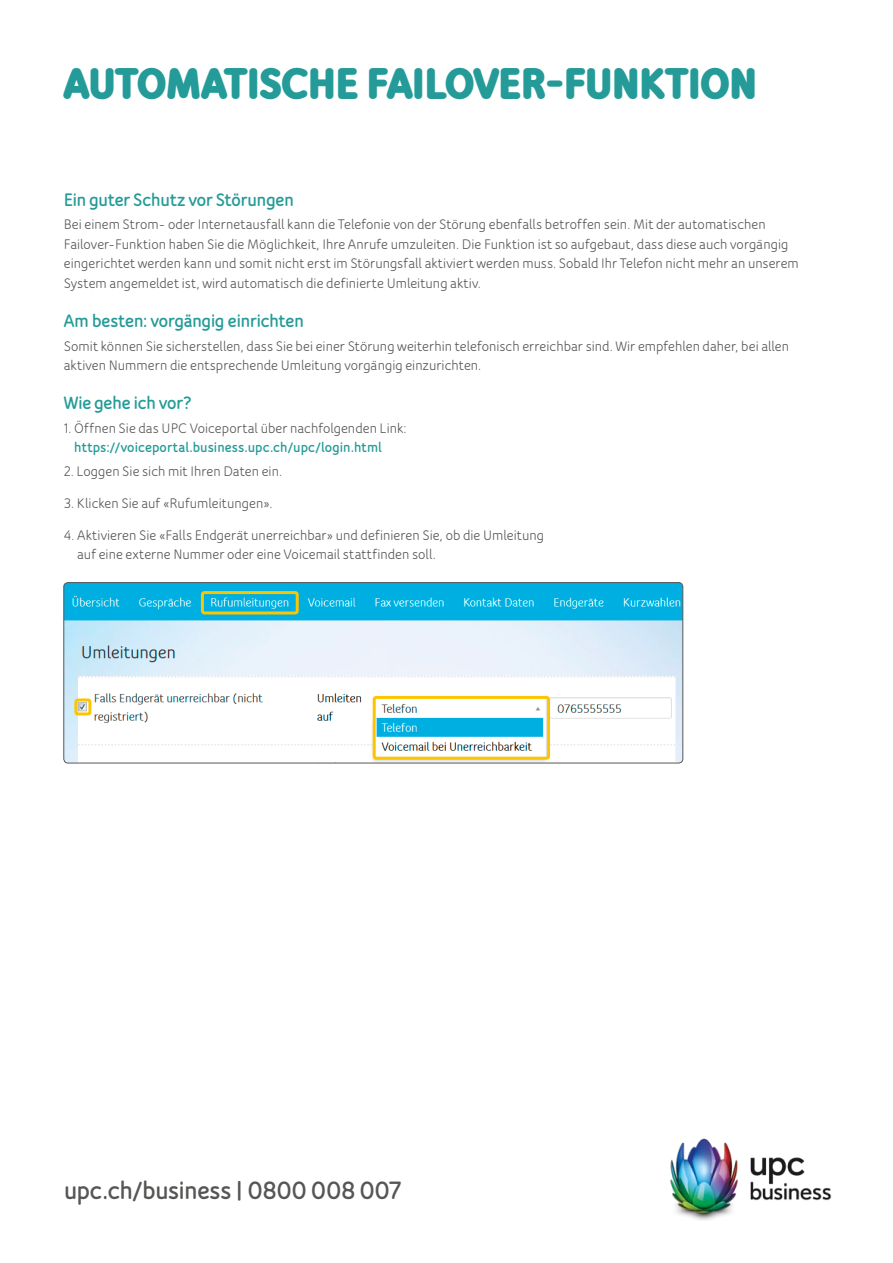
<style>
.page{position:relative;width:893px;height:1263px;background:#fff}
.page>*{position:absolute;margin:0;border:0;box-sizing:border-box;transform-origin:0 0}
.Titel_Sheets{font:900 48px "Bloom Speak Title";letter-spacing:-.005em;color:#249b98}
.t1{font:800 27px "Bloom Speak Title";letter-spacing:-.005em;color:#565655}
.Zwischentitel_13pt_h{font:800 19.5px "Bloom Speak Title";letter-spacing:-.005em;color:#249b98}
.Fliess{font:800 19.5px "Bloom Speak Title";letter-spacing:-.005em;color:#249b98}
.Fliess-2{font:500 15px/19.5px "Bloom Speak Body";color:#565655}
.s1{font-weight:800;color:#249b98}
</style>
<div class="page">
<img style="left:670px;top:1138px;width:162px;height:82px">
<img style="left:64px;top:583px;width:619px;height:180px">
<div style="left:64px;top:582px;width:619px;height:181px;border:1px solid #565655;border-radius:4px"></div>
<div style="left:373px;top:696px;width:177px;height:64px;border:3px solid #fdc500;border-radius:2px"></div>
<div style="left:201px;top:591px;width:98px;height:23px;border:3px solid #fdc500;border-radius:2px"></div>
<div style="left:74px;top:698px;width:17px;height:17px;border:3px solid #fdc500;border-radius:2px"></div>
<p class="Titel_Sheets" style="left:64px;top:56px;width:695px">AUTOMATISCHE FAILOVER-FUNKTION</p>
<p class="Zwischentitel_13pt_h" style="left:64px;top:188px;width:232px">Ein guter Schutz vor Störungen</p>
<p class="Fliess-2" style="left:64px;top:215px;width:737px">Bei einem Strom- oder Internetausfall kann die Telefonie von der Störung ebenfalls betroffen sein. Mit der automatischen Failover-Funktion haben Sie die Möglichkeit, Ihre Anrufe umzuleiten. Die Funktion ist so aufgebaut, dass diese auch vorgängig eingerichtet werden kann und somit nicht erst im Störungsfall aktiviert werden muss. Sobald Ihr Telefon nicht mehr an unserem System angemeldet ist, wird automatisch die definierte Umleitung aktiv.</p>
<p class="Fliess" style="left:64px;top:309px;width:242px">Am besten: vorgängig einrichten</p>
<p class="Fliess-2" style="left:64px;top:336px;width:727px">Somit können Sie sicherstellen, dass Sie bei einer Störung weiterhin telefonisch erreichbar sind. Wir empfehlen daher, bei allen aktiven Nummern die entsprechende Umleitung vorgängig einzurichten.</p>
<p class="Zwischentitel_13pt_h" style="left:64px;top:391px;width:130px">Wie gehe ich vor?</p>
<p class="Fliess-2" style="left:74px;top:418px;width:334px;text-indent:-10px">1. Öffnen Sie das UPC Voiceportal über nachfolgenden Link: <span class="s1">https://voiceportal.business.upc.ch/upc/login.html</span></p>
<p class="Fliess-2" style="left:64px;top:461px;width:220px">2. Loggen Sie sich mit Ihren Daten ein.</p>
<p class="Fliess-2" style="left:64px;top:493px;width:210px">3. Klicken Sie auf «Rufumleitungen».</p>
<p class="Fliess-2" style="left:77px;top:525px;width:468px;text-indent:-13px">4. Aktivieren Sie «Falls Endgerät unerreichbar» und definieren Sie, ob die Umleitung auf eine externe Nummer oder eine Voicemail stattfinden soll.</p>
<p class="t1" style="left:64px;top:1174px;width:339px">upc.ch/business | 0800 008 007</p>
</div>
